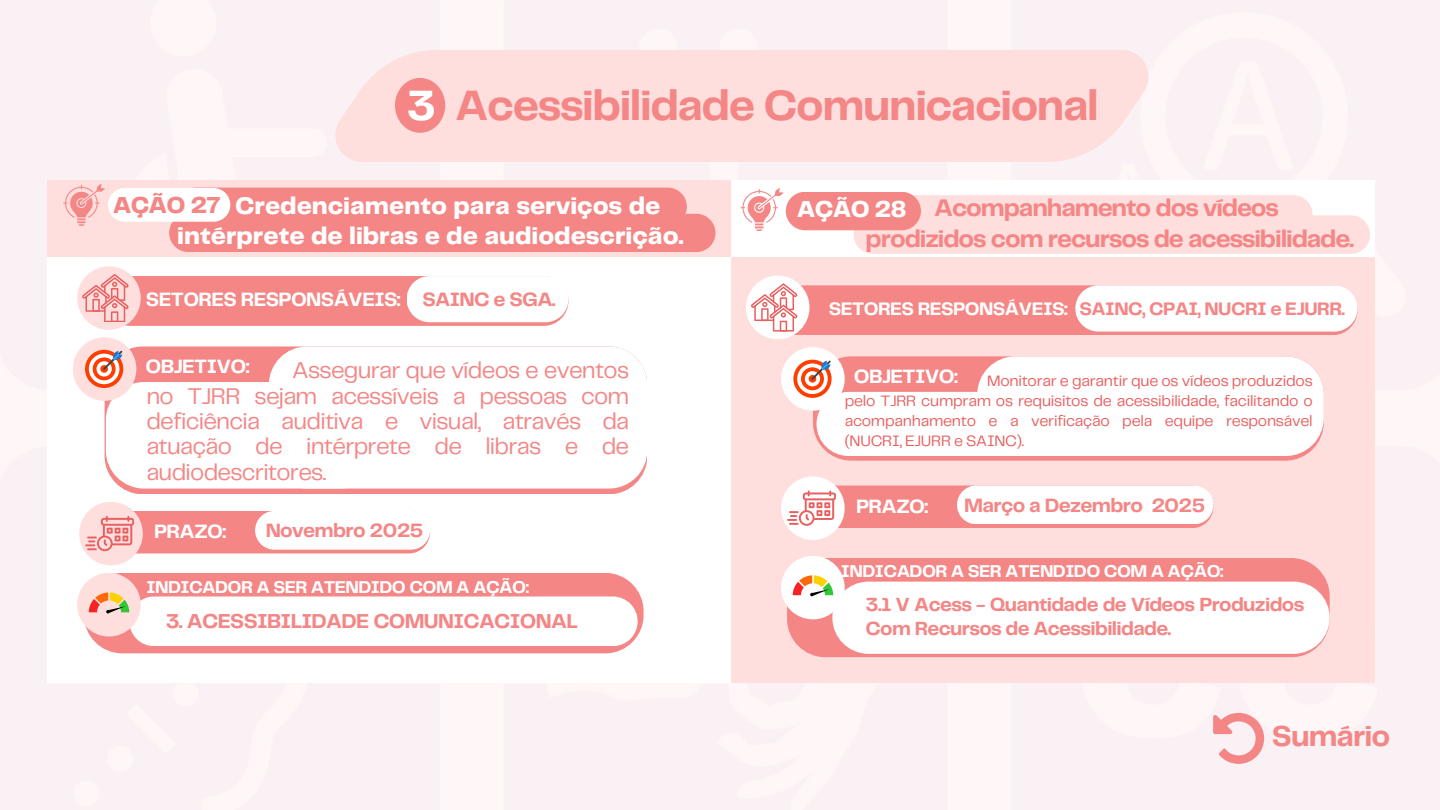
<style>
.page{position:relative;width:1440px;height:810px;background:#fff}
.page>*{position:absolute;margin:0;border:0;box-sizing:border-box;transform-origin:0 0}
.t1{font:700 44px "Telegraf";letter-spacing:-.03em;color:#f48686}
.t2{font:700 30px "Telegraf";letter-spacing:-.03em;color:#f48686}
.t3{font:800 25px/30px "Telegraf";color:#fff}
.t4{font:700 25px/30.8px "Telegraf";letter-spacing:-.04em;color:#f48686;text-align:center}
.t5{font:800 24px "Telegraf";letter-spacing:-.03em;color:#fff}
.t6{font:23.7px/25.5px "Telegraf";letter-spacing:-.03em;color:#f48686;text-align:justify}
.t7{font:700 20.9px "Telegraf";letter-spacing:-.03em;color:#f48686}
.t8{font:700 20.1px "Telegraf";letter-spacing:-.03em;color:#fff}
.t9{font:700 20.1px "Telegraf";letter-spacing:-.03em;color:#f48686}
.t10{font:700 19.8px/23.7px "Telegraf";letter-spacing:-.03em;color:#f48686}
.t11{font:700 18.8px "Telegraf";letter-spacing:-.03em;color:#f48686}
.t12{font:700 17.8px "Telegraf";letter-spacing:-.03em;color:#fff}
.t13{font:15.7px/20px "Telegraf";letter-spacing:-.015em;color:#e85f5f;text-align:justify}
.s1{color:#fff}
.s2{font-size:24px;color:#f48686}
.s3{color:#f48686}
</style>
<div class="page">
<div style="left:731px;top:256px;width:644px;height:427px;background:#ffdede"></div>
<div style="left:47px;top:180px;width:684px;height:76px;background:#ffdede"></div>
<svg style="left:1213px;top:713px;width:51px;height:51px"></svg>
<div style="left:335px;top:50px;width:814px;height:112px;background:#ffdede"></div>
<div style="left:395px;top:78px;width:50px;height:55px;background:#f48686;border-radius:50%"></div>
<div style="left:177px;top:188px;width:510px;height:38px;background:#f48686;border-radius:19px"></div>
<div style="left:169px;top:214px;width:546px;height:38px;background:#f48686;border-radius:19px"></div>
<svg style="left:63px;top:184px;width:167px;height:42px"></svg>
<div style="left:105px;top:276px;width:463px;height:50px;background:#f48686;border-radius:25px"></div>
<div style="left:77px;top:266px;width:64px;height:64px;background:#ffdede;border-radius:50%"></div>
<svg style="left:82px;top:274px;width:47px;height:48px"></svg>
<div style="left:407px;top:276px;width:161px;height:46px;background:#fff"></div>
<div style="left:105px;top:346px;width:542px;height:148px;background:#f48686;border-radius:38px"></div>
<div style="left:106px;top:382px;width:273px;height:107px;background:#fff;border-radius:38px"></div>
<div style="left:73px;top:337px;width:63px;height:64px;background:#ffdede;border-radius:50%"></div>
<svg style="left:85px;top:350px;width:38px;height:38px"></svg>
<svg style="left:89px;top:351px;width:33px;height:33px"></svg>
<div style="left:269px;top:346px;width:378px;height:143px;background:#fff;border-radius:38px"></div>
<div style="left:79px;top:502px;width:64px;height:63px;background:#ffdede;border-radius:50%"></div>
<svg style="left:85px;top:511px;width:345px;height:42px"></svg>
<div style="left:84px;top:573px;width:560px;height:80px;background:#f48686;border-radius:38px"></div>
<div style="left:77px;top:573px;width:64px;height:64px;background:#ffdede;border-radius:50%"></div>
<svg style="left:89px;top:592px;width:549px;height:54px;background:#fcefed"></svg>
<div style="left:854px;top:215px;width:516px;height:39px;background:#ffdede;border-radius:19px"></div>
<svg style="left:740px;top:188px;width:43px;height:43px"></svg>
<div style="left:851px;top:195px;width:462px;height:39px;background:#ffdede;border-radius:19px"></div>
<div style="left:786px;top:192px;width:135px;height:38px;background:#f48686;border-radius:19px"></div>
<div style="left:774px;top:285px;width:584px;height:50px;background:#f48686;border-radius:25px"></div>
<div style="left:746px;top:276px;width:64px;height:63px;background:#fff;border-radius:50%"></div>
<svg style="left:751px;top:283px;width:46px;height:48px"></svg>
<svg style="left:1075px;top:285px;width:283px;height:47px;background:#fefafa"></svg>
<div style="left:813px;top:356px;width:511px;height:105px;background:#f48686;border-radius:38px"></div>
<div style="left:817px;top:392px;width:270px;height:64px;background:#fff;border-radius:32px"></div>
<div style="left:781px;top:347px;width:64px;height:64px;background:#fff;border-radius:50%"></div>
<svg style="left:793px;top:360px;width:39px;height:38px"></svg>
<svg style="left:797px;top:361px;width:34px;height:33px"></svg>
<div style="left:977px;top:356px;width:347px;height:100px;background:#fff;border-radius:38px"></div>
<div style="left:781px;top:476px;width:64px;height:64px;background:#fff;border-radius:50%"></div>
<svg style="left:787px;top:486px;width:426px;height:42px;background:#fad1d1"></svg>
<div style="left:787px;top:558px;width:543px;height:99px;background:#f48686;border-radius:38px"></div>
<div style="left:832px;top:582px;width:498px;height:72px;background:#fff;border-radius:36px"></div>
<div style="left:781px;top:556px;width:64px;height:63px;background:#fff;border-radius:50%"></div>
<svg style="left:793px;top:575px;width:40px;height:21px"></svg>
<h1 class="t1" style="left:407px;top:86px;width:693px"><span class="s1">3</span> Acessibilidade Comunicacional</h1>
<h3 class="t3" style="left:177px;top:192px;width:508px;text-indent:-65px"><span class="s2">AÇÃO 27</span> Credenciamento para serviços de intérprete de libras e de audiodescrição.</h3>
<p class="t8" style="left:146px;top:291px;width:411px">SETORES RESPONSÁVEIS: <span class="s3">SAINC e SGA.</span></p>
<p class="t8" style="left:146px;top:358px;width:106px">OBJETIVO:</p>
<h3 class="t6" style="left:146px;top:359px;width:484px;text-indent:146px">Assegurar que vídeos e eventos no TJRR sejam acessíveis a pessoas com deficiência auditiva e visual, através da atuação de intérprete de libras e de audiodescritores.</h3>
<p class="t8" style="left:154px;top:523px;width:74px">PRAZO:</p>
<p class="t9" style="left:266px;top:522px;width:159px">Novembro 2025</p>
<p class="t12" style="left:146px;top:580px;width:384px">INDICADOR A SER ATENDIDO COM A AÇÃO:</p>
<h3 class="t7" style="left:166px;top:612px;width:413px">3. ACESSIBILIDADE COMUNICACIONAL</h3>
<h3 class="t5" style="left:797px;top:199px;width:111px">AÇÃO 28</h3>
<h3 class="t4" style="left:866px;top:194px;width:490px">Acompanhamento dos vídeos<br>prodizidos com recursos de acessibilidade.</h3>
<p class="t11" style="left:829px;top:301px;width:518px"><span class="s1">SETORES RESPONSÁVEIS:</span> SAINC, CPAI, NUCRI e EJURR.</p>
<p class="t8" style="left:854px;top:368px;width:106px">OBJETIVO:</p>
<p class="t13" style="left:845px;top:371px;width:470px;text-indent:142px">Monitorar e garantir que os vídeos produzidos pelo TJRR cumpram os requisitos de acessibilidade, facilitando o acompanhamento e a verificação pela equipe responsável (NUCRI, EJURR e SAINC).</p>
<p class="t8" style="left:856px;top:498px;width:74px">PRAZO:</p>
<p class="t9" style="left:964px;top:496px;width:242px">Março a Dezembro 2025</p>
<p class="t12" style="left:841px;top:563px;width:384px">INDICADOR A SER ATENDIDO COM A AÇÃO:</p>
<p class="t10" style="left:866px;top:593px;width:440px">3.1 V Acess - Quantidade de Vídeos Produzidos<br>Com Recursos de Acessibilidade.</p>
<h2 class="t2" style="left:1272px;top:723px;width:120px">Sumário</h2>
</div>
